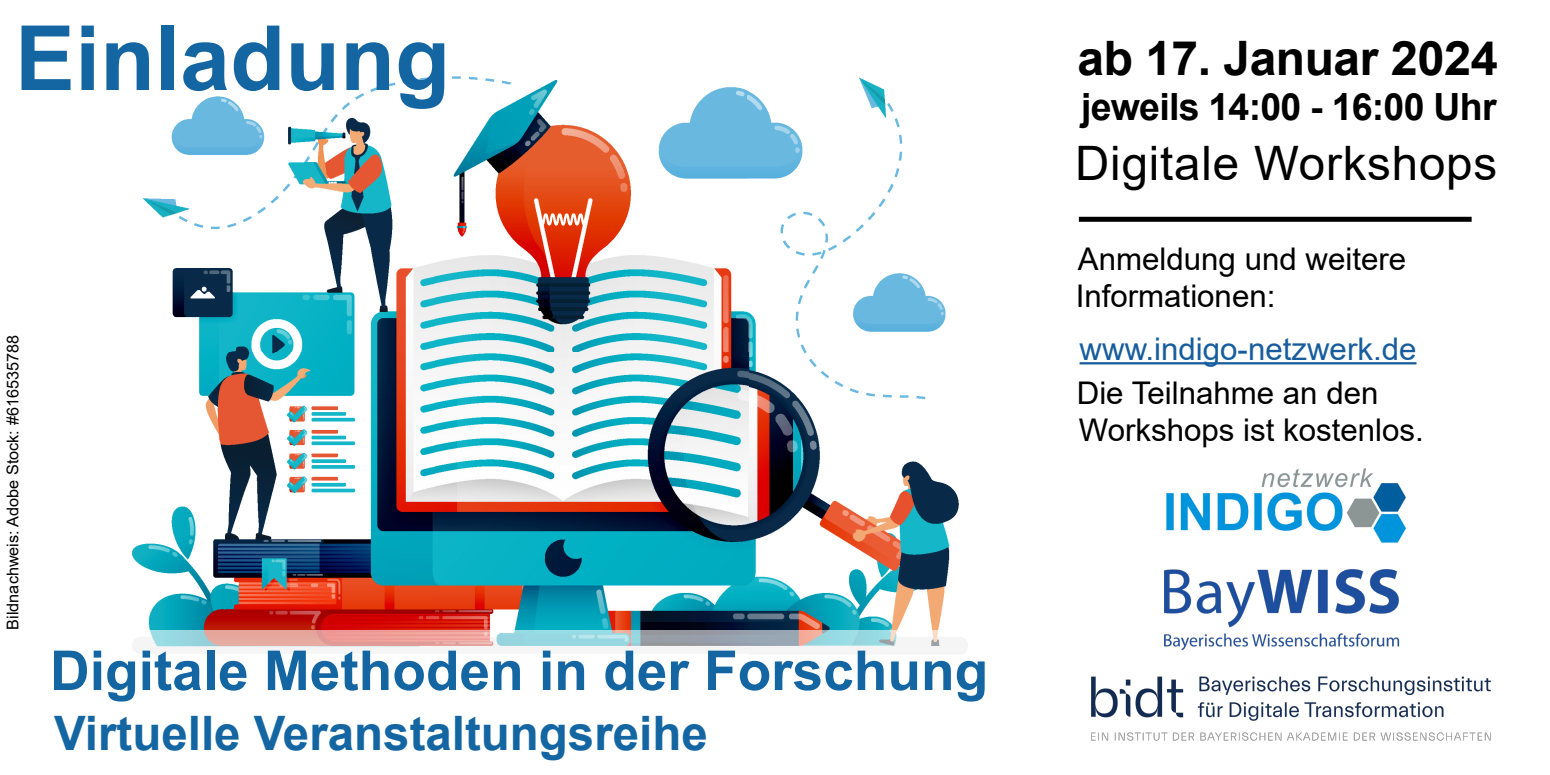
<style>
.page{position:relative;width:1550px;height:775px;background:#fff}
.page>*{position:absolute;margin:0;border:0;box-sizing:border-box;transform-origin:0 0}
.t1{font:700 90px "Arial";color:#1466a3}
.t2{font:700 55px "Arial";color:#1466a3}
.t3{font:700 47.5px "Arial";color:#1466a3}
.t4{font:47.5px "Arial";letter-spacing:.015em;color:#000}
.t5{font:700 47.5px "Arial";letter-spacing:-.01em;color:#000}
.t6{font:700 37.5px "Arial";letter-spacing:-.02em;color:#000}
.Einf__Abs__Kopie{font:31.25px/37.5px "Arial";color:#000}
.t7{font:31.25px "Arial";color:#175d9e}
.t8{font:16.25px "Arial";color:#000}
</style>
<div class="page">
<img style="left:132px;top:76px;width:827px;height:554px">
<hr style="left:1080px;top:362px;width:337px;height:2px;background:#175d9e">
<div style="left:1079px;top:217px;width:393px;height:5px;background:#000"></div>
<img style="left:1091px;top:676px;width:400px;height:65px">
<img style="left:1165px;top:570px;width:235px;height:81px">
<img style="left:1166px;top:468px;width:240px;height:75px">
<p class="t1" style="left:15px;top:-5px;width:437px">Einladung</p>
<p class="t8" style="left:2px;top:630px;width:296px;rotate:-90deg">Bildnachweis: Adobe Stock: #616535788</p>
<p class="t2" style="left:50px;top:632px;width:940px">Digitale Methoden in der Forschung</p>
<p class="t3" style="left:54px;top:700px;width:655px">Virtuelle Veranstaltungsreihe</p>
<p class="t5" style="left:1078px;top:25px;width:422px">ab 17. Januar 2024</p>
<p class="t6" style="left:1081px;top:80px;width:417px">jeweils 14:00 - 16:00 Uhr</p>
<p class="t4" style="left:1075px;top:131px;width:423px">Digitale Workshops</p>
<p class="Einf__Abs__Kopie" style="left:1076px;top:240px;width:332px">Anmeldung und weitere<br>Informationen:</p>
<p class="t7" style="left:1080px;top:328px;width:338px">www.indigo-netzwerk.de</p>
<p class="Einf__Abs__Kopie" style="left:1077px;top:374px;width:348px">Die Teilnahme an den<br>Workshops ist kostenlos.</p>
</div>
